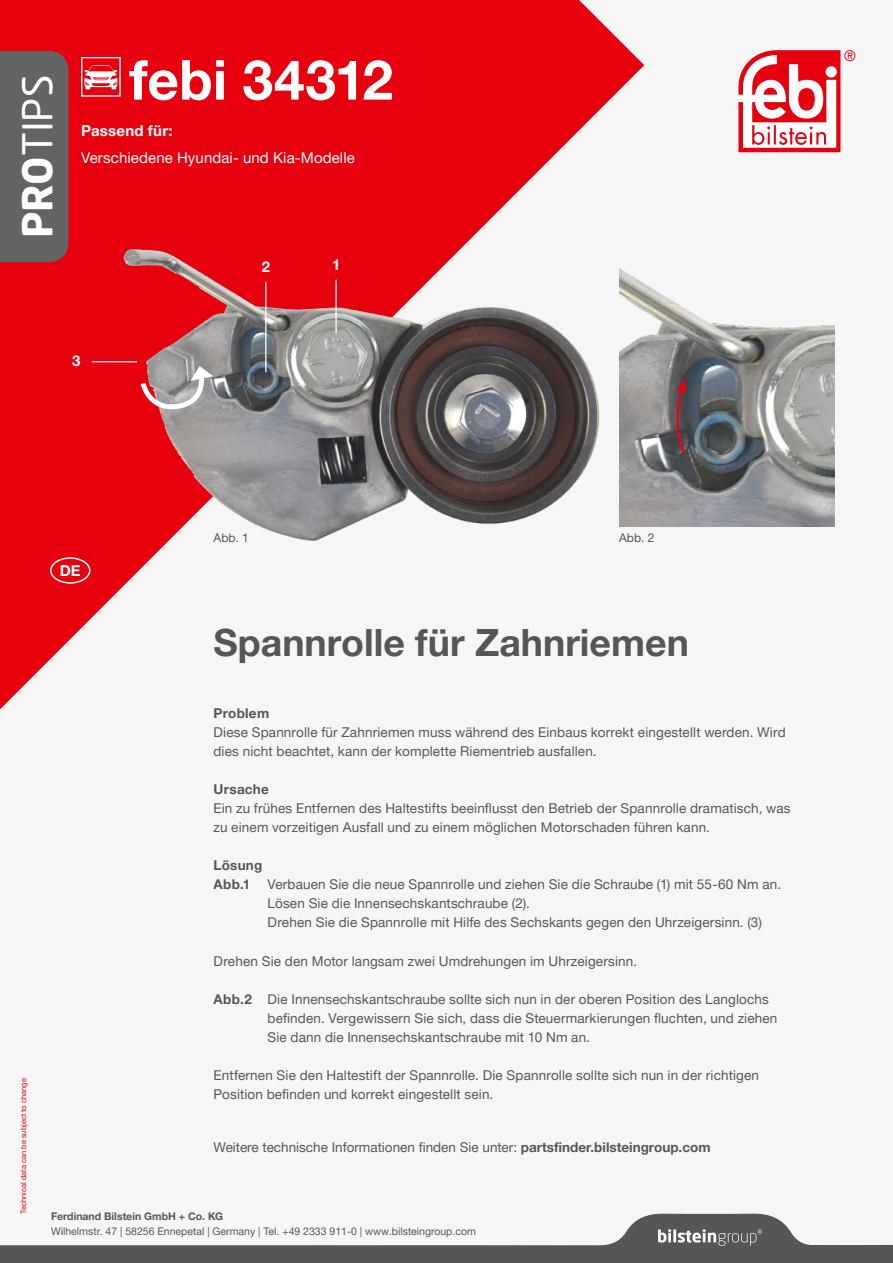
<style>
.page{position:relative;width:893px;height:1263px;background:#f7f6f6}
.page>*{position:absolute;margin:0;border:0;box-sizing:border-box;transform-origin:0 0}
.t1{font:700 55.2px "Helvetica Neue World 75";color:#fff}
.t2{font:40.65px "Neo Sans Pro";color:#fff}
.t3{font:700 37.5px "Helvetica Neue World 75";color:#555756}
.t4{font:15px "Helvetica Neue World 55 Roman";letter-spacing:.005em;color:#fff}
.t5{font:700 15px "Helvetica Neue World 75";letter-spacing:.015em;color:#fff}
.t6{font:700 14.85px "Helvetica Neue World 75";color:#fff}
.t7{font:13.5px/19px "Helvetica Neue World 55 Roman";letter-spacing:.01em;color:#555756}
.t8{font:700 13.5px/19px "Helvetica Neue World 75";letter-spacing:.02em;color:#555756}
.t9{font:12px "Helvetica Neue World 55 Roman";color:#555756}
.t10{font:10.5px "Helvetica Neue World 55 Roman";color:#555756}
.t11{font:700 10.5px "Helvetica Neue World 75";color:#555756}
.t12{font:7.5px "Helvetica Neue World 55 Roman";color:#e30413}
.s1{font-weight:700}
.s2{font-family:"Helvetica Neue World 75";font-weight:700}
</style>
<div class="page">
<svg style="left:0;top:0;width:644px;height:710px;fill:#e7000e"></svg>
<svg style="left:81px;top:57px;width:40px;height:40px"></svg>
<svg style="left:738px;top:50px;width:117px;height:102px"></svg>
<svg style="left:0;top:1213px;width:893px;height:50px"></svg>
<div style="left:0;top:51px;width:69px;height:211px;background:#626463"></div>
<div style="left:50px;top:557px;width:40px;height:27px;border:2px solid #fff;border-radius:50%"></div>
<img style="left:108px;top:238px;width:510px;height:321px">
<hr style="left:335px;top:280px;width:2px;height:53px;background:#fff">
<hr style="left:92px;top:361px;width:45px;height:1px;background:#fff">
<hr style="left:265px;top:282px;width:1px;height:90px;background:#fff">
<svg style="left:138px;top:366px;width:76px;height:47px;background:#bb9597"></svg>
<img style="left:619px;top:265px;width:215px;height:261px">
<svg style="left:670px;top:379px;width:17px;height:77px"></svg>
<h2 class="t2" style="left:13px;top:238px;width:165px;rotate:-90deg"><span class="s1">PRO</span>TIPS</h2>
<h1 class="t1" style="left:129px;top:48px;width:265px">febi 34312</h1>
<p class="t5" style="left:81px;top:122px;width:93px">Passend für:</p>
<p class="t4" style="left:81px;top:149px;width:275px">Verschiedene Hyundai- und Kia-Modelle</p>
<p class="t6" style="left:262px;top:258px;width:10px">2</p>
<p class="t6" style="left:332px;top:256px;width:10px">1</p>
<p class="t6" style="left:72px;top:352px;width:10px">3</p>
<p class="t9" style="left:214px;top:531px;width:37px">Abb. 1</p>
<p class="t9" style="left:619px;top:531px;width:37px">Abb. 2</p>
<p class="t12" style="left:19px;top:1213px;width:137px;rotate:-90deg">Technical data can be subject to change</p>
<p class="t5" style="left:60px;top:562px;width:22px">DE</p>
<h3 class="t3" style="left:214px;top:621px;width:477px">Spannrolle für Zahnriemen</h3>
<p class="t8" style="left:214px;top:704px;width:57px">Problem</p>
<p class="t7" style="left:214px;top:723px;width:574px">Diese Spannrolle für Zahnriemen muss während des Einbaus korrekt eingestellt werden. Wird dies nicht beachtet, kann der komplette Riementrieb ausfallen.</p>
<p class="t8" style="left:214px;top:780px;width:57px">Ursache</p>
<p class="t7" style="left:214px;top:799px;width:579px">Ein zu frühes Entfernen des Haltestifts beeinflusst den Betrieb der Spannrolle dramatisch, was zu einem vorzeitigen Ausfall und zu einem möglichen Motorschaden führen kann.</p>
<p class="t8" style="left:214px;top:856px;width:50px">Lösung<br>Abb.1</p>
<p class="t7" style="left:268px;top:875px;width:515px">Verbauen Sie die neue Spannrolle und ziehen Sie die Schraube (1) mit 55-60 Nm an.<br>Lösen Sie die Innensechskantschraube (2).<br>Drehen Sie die Spannrolle mit Hilfe des Sechskants gegen den Uhrzeigersinn. (3)</p>
<p class="t7" style="left:214px;top:951px;width:425px">Drehen Sie den Motor langsam zwei Umdrehungen im Uhrzeigersinn.</p>
<p class="t7" style="left:268px;top:989px;width:511px;text-indent:-54px"><span class="s2">Abb.2</span> Die Innensechskantschraube sollte sich nun in der oberen Position des Langlochs befinden. Vergewissern Sie sich, dass die Steuermarkierungen fluchten, und ziehen<br>Sie dann die Innensechskantschraube mit 10 Nm an.</p>
<p class="t7" style="left:214px;top:1066px;width:547px">Entfernen Sie den Haltestift der Spannrolle. Die Spannrolle sollte sich nun in der richtigen<br>Position befinden und korrekt eingestellt sein.</p>
<p class="t7" style="left:214px;top:1138px;width:498px">Weitere technische Informationen finden Sie unter: <span class="s2">partsfinder.bilsteingroup.com</span></p>
<p class="t11" style="left:51px;top:1210px;width:174px">Ferdinand Bilstein GmbH + Co. KG</p>
<p class="t10" style="left:51px;top:1225px;width:426px">Wilhelmstr. 47 | 58256 Ennepetal | Germany | Tel. +49 2333 911-0 | www.bilsteingroup.com</p>
</div>
